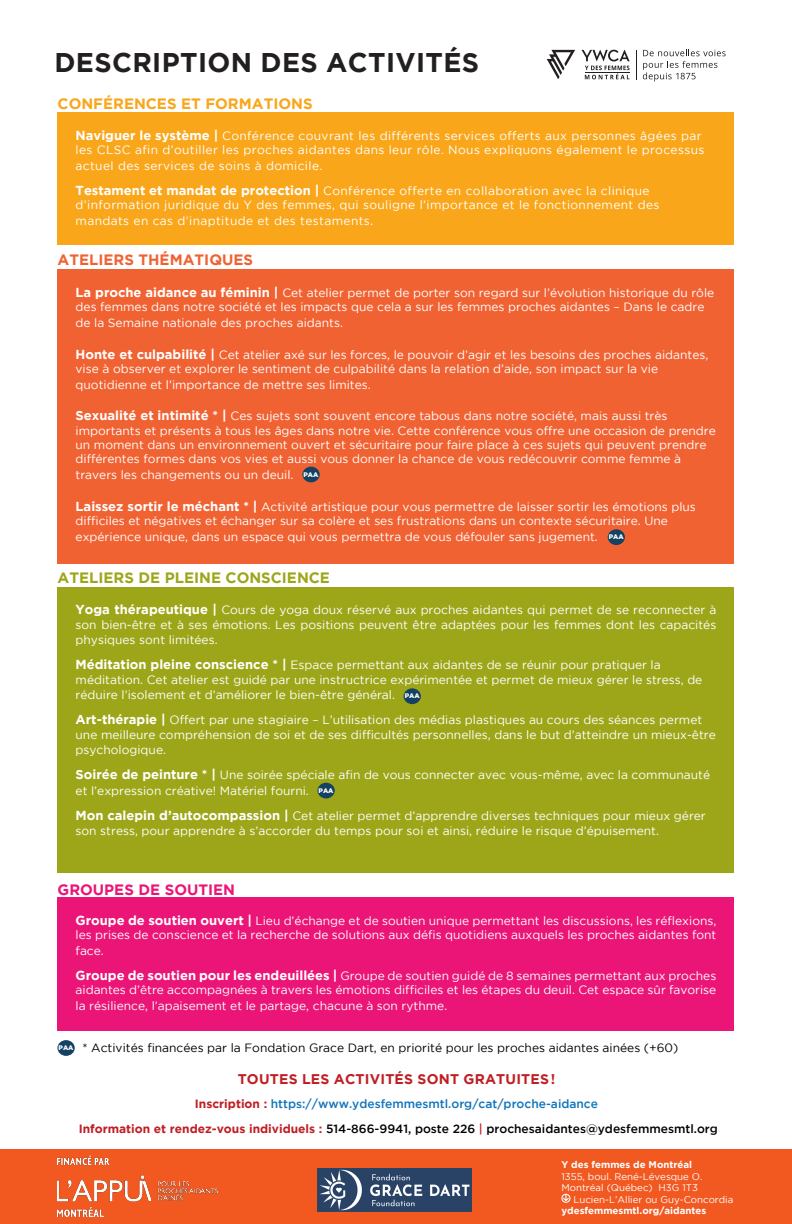
<style>
.page{position:relative;width:792px;height:1224px;background:#fff}
.page>*{position:absolute;margin:0;border:0;box-sizing:border-box;transform-origin:0 0}
.t1{font:700 27px "Gotham";letter-spacing:.015em;color:#231f20}
.t2{font:700 15px "Gotham";color:#9da618}
.t3{font:700 15px "Gotham";color:#faa61a}
.t4{font:700 15px "Gotham";color:#f16232}
.t5{font:700 15px "Gotham";color:#eb1577}
.t6{font:700 14px "Gotham";letter-spacing:.015em;color:#bf1f24}
.t7{font:12px/14.4px "Gotham";color:#fff}
.t8{font:12px/14.4px "Gotham";letter-spacing:.03em;color:#fff}
.t9{font:500 12px "Gotham";color:#000}
.t10{font:12px "Gotham";color:#000}
.t11{font:500 12px "Gotham";color:#1074bc}
.t12{font:9.7px/11.6px "Gotham";color:#fff}
.t13{font:700 9.7px "Gotham";color:#fff}
.t14{font:900 6.6px "Gotham";color:#fff}
.s1{font-weight:700;font-size:13px}
.s2{font-size:13px}
.s3{font-weight:700;color:#bf1f24}
.s4{color:#be1e23}
</style>
<div class="page">
<div style="left:58px;top:113px;width:676px;height:132px;background:#faa61a"></div>
<div style="left:58px;top:587px;width:676px;height:286px;background:#9da618"></div>
<div style="left:58px;top:269px;width:676px;height:294px;background:#f16232"></div>
<svg style="left:547px;top:50px;width:28px;height:29px"></svg>
<svg style="left:643px;top:49px;width:83px;height:32px"></svg>
<svg style="left:636px;top:50px;width:1px;height:29px"></svg>
<svg style="left:582px;top:50px;width:48px;height:29px"></svg>
<hr style="left:585px;top:72px;width:45px;height:1px;background:#231f20">
<div style="left:58px;top:897px;width:676px;height:134px;background:#eb1577"></div>
<div style="left:0;top:1149px;width:792px;height:75px;background:#f15921"></div>
<svg style="left:561px;top:1194px;width:10px;height:9px"></svg>
<img style="left:58px;top:1156px;width:160px;height:60px">
<img style="left:317px;top:1168px;width:154px;height:43px">
<div style="left:302px;top:467px;width:18px;height:15px;background:#154162;border-radius:50%"></div>
<div style="left:608px;top:529px;width:17px;height:16px;background:#154162;border-radius:50%"></div>
<div style="left:404px;top:688px;width:17px;height:16px;background:#154162;border-radius:50%"></div>
<div style="left:317px;top:783px;width:18px;height:15px;background:#154162;border-radius:50%"></div>
<div style="left:57px;top:1040px;width:18px;height:16px;background:#154162;border-radius:50%"></div>
<p class="t1" style="left:54px;top:47px;width:426px">DESCRIPTION DES ACTIVITÉS</p>
<p class="t3" style="left:58px;top:95px;width:257px">CONFÉRENCES ET FORMATIONS</p>
<p class="t8" style="left:76px;top:128px;width:630px"><span class="s1">Naviguer le système |</span> Conférence couvrant les différents services offerts aux personnes âgées par les CLSC afin d’outiller les proches aidantes dans leur rôle. Nous expliquons également le processus</p>
<p class="t8" style="left:76px;top:158px;width:248px">actuel des services de soins à domicile.</p>
<p class="t8" style="left:76px;top:183px;width:585px"><span class="s1">Testament et mandat de protection |</span> Conférence offerte en collaboration avec la clinique d’information juridique du Y des femmes, qui souligne l’importance et le fonctionnement des</p>
<p class="t8" style="left:76px;top:213px;width:299px">mandats en cas d’inaptitude et des testaments<span class="s2">.</span></p>
<p class="t4" style="left:58px;top:251px;width:197px">ATELIERS THÉMATIQUES</p>
<p class="t7" style="left:76px;top:285px;width:640px"><span class="s1">La proche aidance au féminin |</span> Cet atelier permet de porter son regard sur l’évolution historique du rôle des femmes dans notre société et les impacts que cela a sur les femmes proches aidantes – Dans le cadre</p>
<p class="t7" style="left:76px;top:315px;width:269px">de la Semaine nationale des proches aidants.</p>
<p class="t7" style="left:76px;top:347px;width:634px"><span class="s1">Honte et culpabilité |</span> Cet atelier axé sur les forces, le pouvoir d’agir et les besoins des proches aidantes, vise à observer et explorer le sentiment de culpabilité dans la relation d’aide, son impact sur la vie</p>
<p class="t7" style="left:76px;top:377px;width:297px">quotidienne et l’importance de mettre ses limites.</p>
<p class="t7" style="left:76px;top:409px;width:642px"><span class="s1">Sexualité et intimité * |</span> Ces sujets sont souvent encore tabous dans notre société, mais aussi très importants et présents à tous les âges dans notre vie. Cette conférence vous offre une occasion de prendre un moment dans un environnement ouvert et sécuritaire pour faire place à ces sujets qui peuvent prendre différentes formes dans vos vies et aussi vous donner la chance de vous redécouvrir comme femme à</p>
<p class="t7" style="left:76px;top:467px;width:219px">travers les changements ou un deuil.</p>
<p class="t7" style="left:76px;top:499px;width:622px"><span class="s1">Laissez sortir le méchant * |</span> Activité artistique pour vous permettre de laisser sortir les émotions plus difficiles et négatives et échanger sur sa colère et ses frustrations dans un contexte sécuritaire. Une</p>
<p class="t7" style="left:76px;top:529px;width:524px">expérience unique, dans un espace qui vous permettra de vous défouler sans jugement.</p>
<p class="t14" style="left:304px;top:470px;width:16px">PAA</p>
<p class="t14" style="left:609px;top:533px;width:16px">PAA</p>
<p class="t2" style="left:58px;top:569px;width:274px">ATELIERS DE PLEINE CONSCIENCE</p>
<p class="t7" style="left:76px;top:603px;width:642px"><span class="s1">Yoga thérapeutique |</span> Cours de yoga doux réservé aux proches aidantes qui permet de se reconnecter à son bien-être et à ses émotions. Les positions peuvent être adaptées pour les femmes dont les capacités</p>
<p class="t7" style="left:76px;top:633px;width:144px">physiques sont limitées.</p>
<p class="t7" style="left:76px;top:658px;width:628px"><span class="s1">Méditation pleine conscience * |</span> Espace permettant aux aidantes de se réunir pour pratiquer la méditation. Cet atelier est guidé par une instructrice expérimentée et permet de mieux gérer le stress, de</p>
<p class="t7" style="left:76px;top:688px;width:321px">réduire l’isolement et d’améliorer le bien-être général.</p>
<p class="t7" style="left:76px;top:713px;width:642px"><span class="s1">Art-thérapie |</span> Offert par une stagiaire – L’utilisation des médias plastiques au cours des séances permet une meilleure compréhension de soi et de ses difficultés personnelles, dans le but d’atteindre un mieux-être</p>
<p class="t7" style="left:76px;top:743px;width:92px">psychologique.</p>
<p class="t7" style="left:76px;top:767px;width:636px;line-height:15.6px"><span class="s1">Soirée de peinture * |</span> Une soirée spéciale afin de vous connecter avec vous-même, avec la communauté et l’expression créative! Matériel fourni.</p>
<p class="t7" style="left:76px;top:808px;width:632px;line-height:15.6px"><span class="s1">Mon calepin d’autocompassion |</span> Cet atelier permet d’apprendre diverses techniques pour mieux gérer son stress, pour apprendre à s’accorder du temps pour soi et ainsi, réduire le risque d’épuisement.</p>
<p class="t14" style="left:405px;top:692px;width:16px">PAA</p>
<p class="t14" style="left:319px;top:787px;width:16px">PAA</p>
<p class="t5" style="left:58px;top:881px;width:179px">GROUPES DE SOUTIEN</p>
<p class="t7" style="left:76px;top:913px;width:642px"><span class="s1">Groupe de soutien ouvert |</span> Lieu d’échange et de soutien unique permettant les discussions, les réflexions, les prises de conscience et la recherche de solutions aux défis quotidiens auxquels les proches aidantes font</p>
<p class="t7" style="left:76px;top:943px;width:30px">face.</p>
<p class="t7" style="left:76px;top:968px;width:642px"><span class="s1">Groupe de soutien pour les endeuillées |</span> Groupe de soutien guidé de 8 semaines permettant aux proches aidantes d’être accompagnées à travers les émotions difficiles et les étapes du deuil. Cet espace sûr favorise</p>
<p class="t7" style="left:76px;top:998px;width:373px">la résilience, l’apaisement et le partage, chacune à son rythme.</p>
<p class="t14" style="left:59px;top:1044px;width:16px">PAA</p>
<p class="t10" style="left:83px;top:1041px;width:597px">* Activités financées par la Fondation Grace Dart, en priorité pour les proches aidantes ainées (+60)</p>
<p class="t6" style="left:238px;top:1071px;width:319px">TOUTES LES ACTIVITÉS SONT GRATUITES!</p>
<p class="t11" style="left:195px;top:1097px;width:405px"><span class="s3">Inscription :</span> https://www.ydesfemmesmtl.org/cat/proche-aidance</p>
<p class="t9" style="left:79px;top:1122px;width:641px"><span class="s3">Information et rendez-vous individuels :</span> 514-866-9941, poste 226 <span class="s4">|</span> prochesaidantes@ydesfemmesmtl.org</p>
<p class="t13" style="left:561px;top:1159px;width:132px">Y des femmes de Montréal</p>
<p class="t12" style="left:561px;top:1170px;width:143px">1355, boul. René-Lévesque O.<br>Montréal (Québec) H3G 1T3</p>
<p class="t12" style="left:573px;top:1193px;width:162px">Lucien-L’Allier ou Guy-Concordia</p>
<p class="t13" style="left:561px;top:1205px;width:146px">ydesfemmesmtl.org/aidantes</p>
</div>
